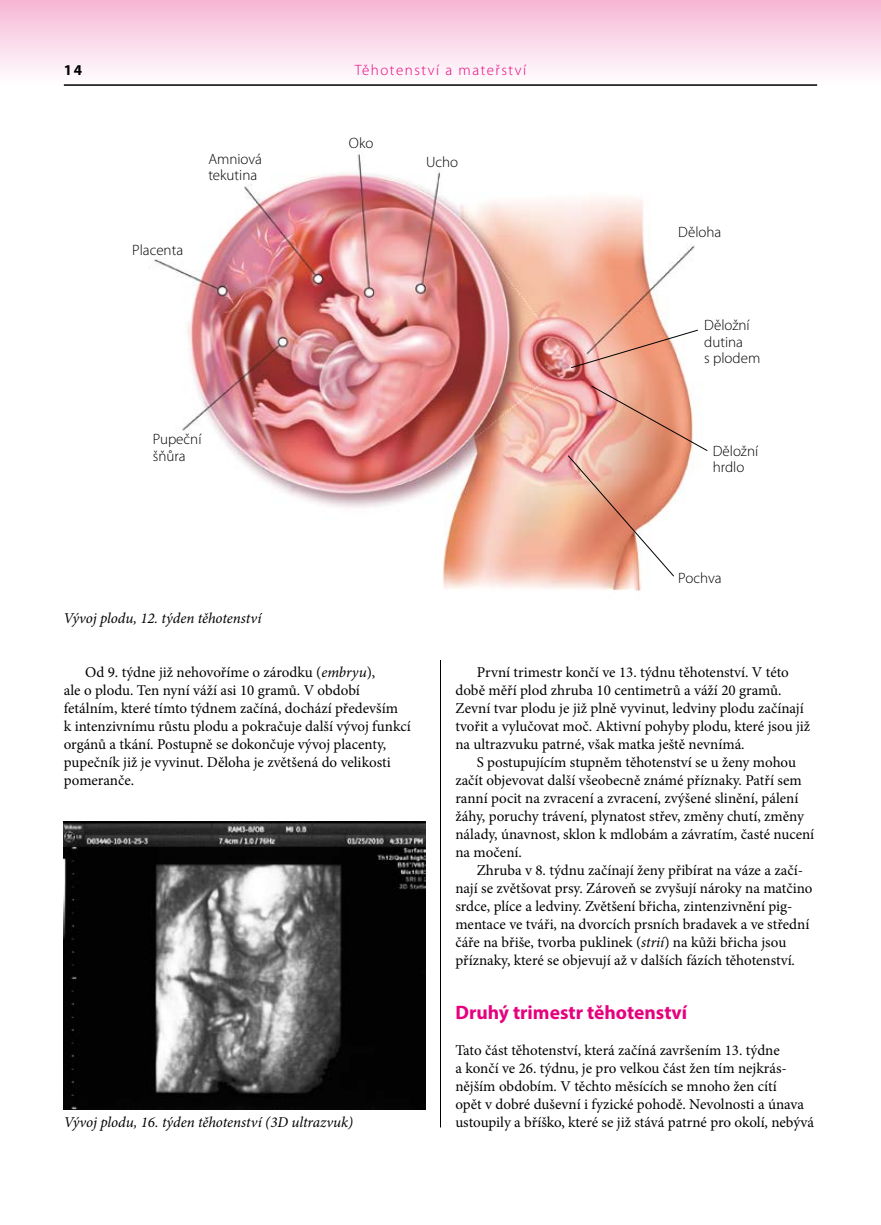
<style>
.page{position:relative;width:881px;height:1225px;background:#fff}
.page>*{position:absolute;margin:0;border:0;box-sizing:border-box;transform-origin:0 0}
.t1{font:700 19.5px "Myriad Pro";color:#e6007d}
.t2{font:15px/18px "Minion Pro";color:#000}
.t3{font:300 15px/16.5px "Myriad Pro";color:#000}
.t4{font:italic 15px "Minion Pro";letter-spacing:-.005em;color:#000}
.t5{font:300 15px "Myriad Pro";letter-spacing:.1em;color:#e6007d}
.t6{font:700 15px "Myriad Pro";color:#000}
.s1{font-style:italic}
</style>
<div class="page">
<div style="left:0;top:0;width:880px;height:86px;background:linear-gradient(to bottom,#f6b6d4,#fff)"></div>
<hr style="left:440px;top:119px;width:1px;height:1008px;background:#000">
<hr style="left:64px;top:84px;width:752px;height:2px;background:#000">
<div style="left:63px;top:605px;width:753px;height:54px;background:#fff"></div>
<img style="left:154px;top:119px;width:541px;height:486px">
<img style="left:570px;top:329px;width:128px;height:39px">
<svg style="left:567px;top:385px;width:141px;height:192px"></svg>
<img style="left:64px;top:821px;width:361px;height:288px">
<p class="t6" style="left:64px;top:60px;width:20px">14</p>
<p class="t5" style="left:354px;top:61px;width:173px">Těhotenství a mateřství</p>
<p class="t3" style="left:132px;top:242px;width:52px">Placenta</p>
<p class="t3" style="left:208px;top:150px;width:55px">Amniová tekutina</p>
<p class="t3" style="left:153px;top:431px;width:50px">Pupeční šňůra</p>
<p class="t4" style="left:63px;top:608px;width:199px">Vývoj plodu, 12. týden těhotenství</p>
<p class="t3" style="left:349px;top:134px;width:26px">Oko</p>
<p class="t3" style="left:426px;top:153px;width:34px">Ucho</p>
<p class="t3" style="left:678px;top:223px;width:45px">Děloha</p>
<p class="t3" style="left:704px;top:317px;width:58px">Děložní dutina<br>s plodem</p>
<p class="t3" style="left:712px;top:442px;width:47px">Děložní hrdlo</p>
<p class="t3" style="left:678px;top:569px;width:45px">Pochva</p>
<p class="t2" style="left:64px;top:663px;width:348px;text-indent:21px">Od 9. týdne již nehovoříme o zárodku (<span class="s1">embryu</span>),<br>ale o plodu. Ten nyní váží asi 10 gramů. V období fetálním, které tímto týdnem začíná, dochází především<br>k intenzivnímu růstu plodu a pokračuje další vývoj funkcí orgánů a tkání. Postupně se dokončuje vývoj placenty, pupečník již je vyvinut. Děloha je zvětšená do velikosti pomeranče.</p>
<p class="t2" style="left:455px;top:663px;width:356px;text-indent:21px">První trimestr končí ve 13. týdnu těhotenství. V této době měří plod zhruba 10 centimetrů a váží 20 gramů.<br>Zevní tvar plodu je již plně vyvinut, ledviny plodu začínají tvořit a vylučovat moč. Aktivní pohyby plodu, které jsou již na ultrazvuku patrné, však matka ještě nevnímá.</p>
<p class="t2" style="left:455px;top:753px;width:360px;text-indent:21px">S postupujícím stupněm těhotenství se u ženy mohou začít objevovat další všeobecně známé příznaky. Patří sem ranní pocit na zvracení a zvracení, zvýšené slinění, pálení žáhy, poruchy trávení, plynatost střev, změny chutí, změny nálady, únavnost, sklon k mdlobám a závratím, časté nucení na močení.</p>
<p class="t2" style="left:455px;top:861px;width:358px;text-indent:21px">Zhruba v 8. týdnu začínají ženy přibírat na váze a začí&shy;nají se zvětšovat prsy. Zároveň se zvyšují nároky na matčino srdce, plíce a ledviny. Zvětšení břicha, zintenzivnění pig&shy;mentace ve tváři, na dvorcích prsních bradavek a ve střední čáře na břiše, tvorba puklinek (<span class="s1">strií</span>) na kůži břicha jsou příznaky, které se objevují až v dalších fázích těhotenství.</p>
<h1 class="t1" style="left:455px;top:1000px;width:233px">Druhý trimestr těhotenství</h1>
<p class="t2" style="left:455px;top:1041px;width:360px">Tato část těhotenství, která začíná završením 13. týdne<br>a končí ve 26. týdnu, je pro velkou část žen tím nejkrás&shy;nějším obdobím. V těchto měsících se mnoho žen cítí<br>opět v dobré duševní i fyzické pohodě. Nevolnosti a únava ustoupily a bříško, které se již stává patrné pro okolí, nebývá</p>
<p class="t4" style="left:64px;top:1112px;width:291px">Vývoj plodu, 16. týden těhotenství (3D ultrazvuk)</p>
</div>
